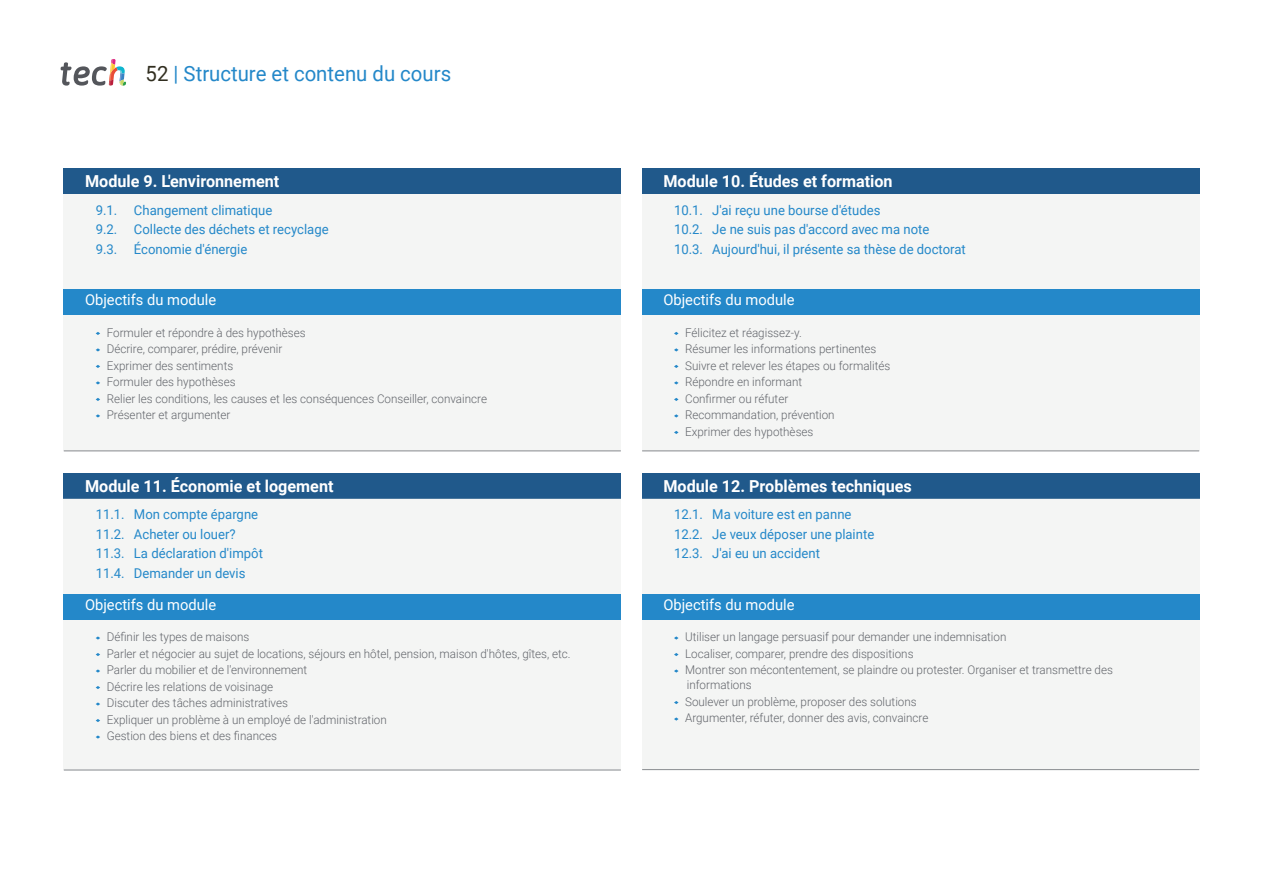
<style>
.page{position:relative;width:1263px;height:893px;background:#fff}
.page>*{position:absolute;margin:0;border:0;box-sizing:border-box;transform-origin:0 0}
.t1{font:21px "Roboto";color:#2488c9}
.t2{font:700 16.5px "Roboto";color:#fff}
.t3{font:15px "Roboto";color:#fff}
.t4{font:13.5px/19.5px "Roboto";color:#2488c9}
.t5{font:300 12px/16.5px "Roboto";color:#61646a}
.s1{color:#312e20}
</style>
<div class="page">
<svg style="left:61px;top:59px;width:65px;height:27px"></svg>
<div style="left:64px;top:168px;width:557px;height:26px;background:#20598b"></div>
<div style="left:64px;top:473px;width:557px;height:26px;background:#20598b"></div>
<div style="left:642px;top:168px;width:557px;height:26px;background:#20598b"></div>
<div style="left:64px;top:194px;width:557px;height:257px;background:#f4f5f4"></div>
<div style="left:64px;top:499px;width:557px;height:271px;background:#f4f5f4"></div>
<div style="left:642px;top:194px;width:557px;height:257px;background:#f4f5f4"></div>
<div style="left:64px;top:289px;width:557px;height:26px;background:#2488c9"></div>
<div style="left:64px;top:594px;width:557px;height:25px;background:#2488c9"></div>
<div style="left:642px;top:289px;width:557px;height:26px;background:#2488c9"></div>
<svg style="left:96px;top:332px;width:4px;height:3px"></svg>
<svg style="left:96px;top:365px;width:4px;height:3px"></svg>
<svg style="left:96px;top:398px;width:4px;height:3px"></svg>
<svg style="left:96px;top:636px;width:4px;height:4px"></svg>
<svg style="left:96px;top:653px;width:4px;height:3px"></svg>
<svg style="left:96px;top:669px;width:4px;height:4px"></svg>
<svg style="left:96px;top:686px;width:4px;height:3px"></svg>
<svg style="left:96px;top:702px;width:4px;height:4px"></svg>
<svg style="left:96px;top:719px;width:4px;height:3px"></svg>
<svg style="left:96px;top:735px;width:4px;height:4px"></svg>
<hr style="left:64px;top:451px;width:557px;height:1px;background:#878a8e">
<hr style="left:64px;top:770px;width:557px;height:1px;background:#878a8e">
<hr style="left:642px;top:451px;width:557px;height:1px;background:#878a8e">
<div style="left:642px;top:473px;width:557px;height:26px;background:#20598b"></div>
<div style="left:642px;top:499px;width:557px;height:270px;background:#f4f5f4"></div>
<div style="left:642px;top:594px;width:557px;height:25px;background:#2488c9"></div>
<svg style="left:674px;top:636px;width:4px;height:4px"></svg>
<svg style="left:674px;top:669px;width:4px;height:4px"></svg>
<svg style="left:674px;top:717px;width:4px;height:4px"></svg>
<hr style="left:642px;top:769px;width:557px;height:1px;background:#878a8e">
<h1 class="t1" style="left:146px;top:59px;width:307px"><span class="s1">52</span> | Structure et contenu du cours</h1>
<h2 class="t2" style="left:85px;top:170px;width:196px">Module 9. L'environnement</h2>
<h2 class="t2" style="left:663px;top:170px;width:231px">Module 10. Études et formation</h2>
<p class="t4" style="left:96px;top:200px;width:234px">9.1. Changement climatique<br>9.2. Collecte des déchets et recyclage<br>9.3. Économie d'énergie</p>
<p class="t4" style="left:674px;top:200px;width:293px">10.1. J'ai reçu une bourse d'études<br>10.2. Je ne suis pas d'accord avec ma note<br>10.3. Aujourd'hui, il présente sa thèse de doctorat</p>
<p class="t3" style="left:85px;top:289px;width:133px">Objectifs du module</p>
<p class="t3" style="left:663px;top:289px;width:133px">Objectifs du module</p>
<p class="t5" style="left:107px;top:324px;width:382px">Formuler et répondre à des hypothèses<br>Décrire, comparer, prédire, prévenir<br>Exprimer des sentiments<br>Formuler des hypothèses<br>Relier les conditions, les causes et les conséquences Conseiller, convaincre Présenter et argumenter</p>
<p class="t5" style="left:685px;top:324px;width:207px">Félicitez et réagissez-y.<br>Résumer les informations pertinentes<br>Suivre et relever les étapes ou formalités<br>Répondre en informant<br>Confirmer ou réfuter<br>Recommandation, prévention<br>Exprimer des hypothèses</p>
<h2 class="t2" style="left:85px;top:474px;width:250px">Module 11. Économie et logement</h2>
<h2 class="t2" style="left:663px;top:474px;width:250px">Module 12. Problèmes techniques</h2>
<p class="t4" style="left:96px;top:504px;width:169px">11.1. Mon compte épargne<br>11.2. Acheter ou louer?<br>11.3. La déclaration d'impôt<br>11.4. Demander un devis</p>
<p class="t4" style="left:674px;top:504px;width:202px">12.1. Ma voiture est en panne<br>12.2. Je veux déposer une plainte<br>12.3. J'ai eu un accident</p>
<p class="t3" style="left:85px;top:594px;width:133px">Objectifs du module</p>
<p class="t3" style="left:663px;top:594px;width:133px">Objectifs du module</p>
<p class="t5" style="left:107px;top:628px;width:465px">Définir les types de maisons<br>Parler et négocier au sujet de locations, séjours en hôtel, pension, maison d'hôtes, gîtes, etc.<br>Parler du mobilier et de l'environnement<br>Décrire les relations de voisinage<br>Discuter des tâches administratives<br>Expliquer un problème à un employé de l'administration<br>Gestion des biens et des finances</p>
<p class="t5" style="left:685px;top:628px;width:429px">Utiliser un langage persuasif pour demander une indemnisation<br>Localiser, comparer, prendre des dispositions<br>Montrer son mécontentement, se plaindre ou protester. Organiser et transmettre des</p>
<p class="t5" style="left:685px;top:676px;width:245px">informations<br>Soulever un problème, proposer des solutions<br>Argumenter, réfuter, donner des avis, convaincre</p>
</div>
